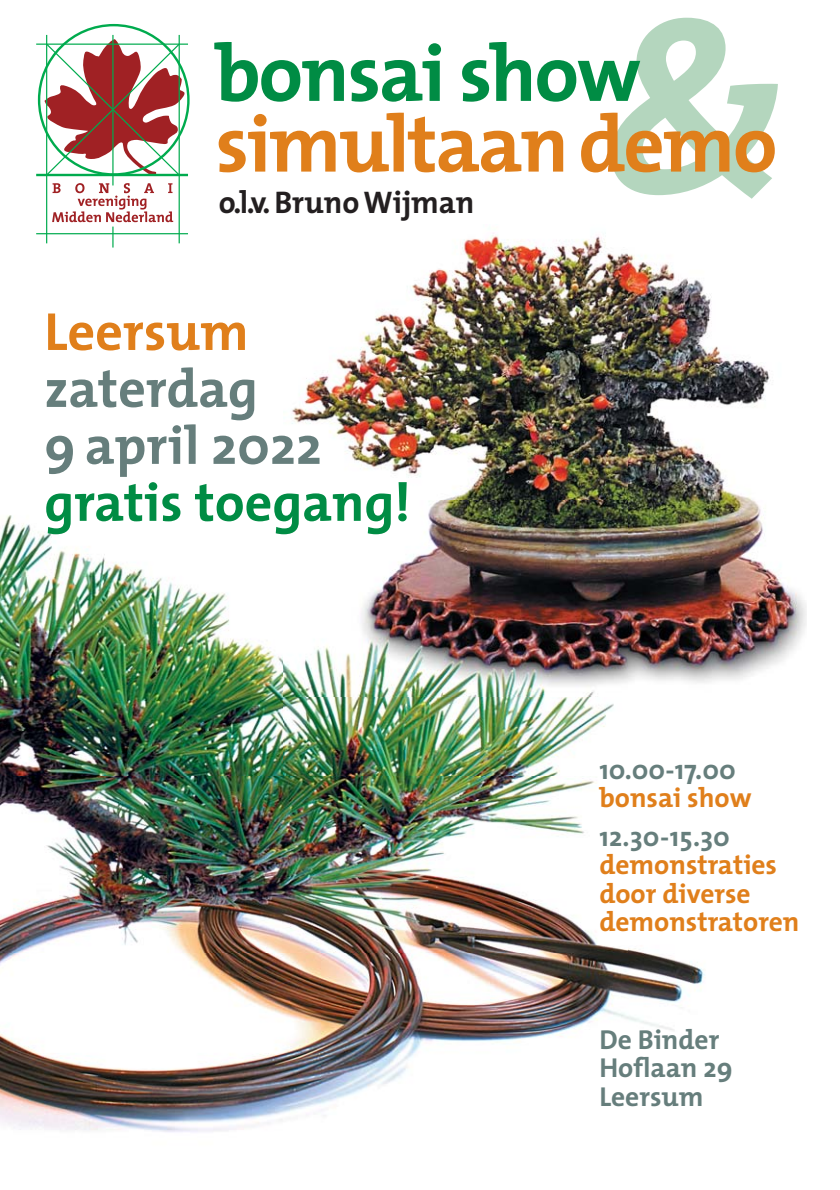
<style>
.page{position:relative;width:840px;height:1190px;background:#fff}
.page>*{position:absolute;margin:0;border:0;box-sizing:border-box;transform-origin:0 0}
.t1{font:italic 700 235.6px "The Mix";color:#b4d6be}
.t2{font:700 80.6px "The Mix";letter-spacing:-.025em;color:#e07f1b}
.t3{font:700 80.6px "The Mix";letter-spacing:-.025em;color:#008c44}
.t4{font:700 54px/57px "The Mix";color:#667e7c}
.t5{font:700 54px "The Mix";color:#008c44}
.t6{font:700 54px "The Mix";color:#e07f1b}
.t7{font:700 31.4px "The Mix";color:#231f20}
.t8{font:700 27.4px/28.4px "The Mix";color:#e07f1b}
.t9{font:700 27.4px/28.4px "The Mix";color:#667e7c}
</style>
<div class="page">
<img style="left:628px;top:254px;width:179px;height:429px">
<img style="left:292px;top:233px;width:336px;height:267px">
<svg style="left:52px;top:183px;width:121px;height:39px"></svg>
<hr style="left:46px;top:35px;width:1px;height:208px;background:#00ab4e">
<hr style="left:112px;top:35px;width:2px;height:150px;background:#00ab4e">
<hr style="left:179px;top:35px;width:1px;height:208px;background:#00ab4e">
<hr style="left:36px;top:44px;width:152px;height:1px;background:#00ab4e">
<hr style="left:36px;top:174px;width:152px;height:2px;background:#00ab4e">
<hr style="left:36px;top:233px;width:152px;height:1px;background:#00ab4e">
<svg style="left:44px;top:39px;width:142px;height:138px"></svg>
<hr style="left:112px;top:227px;width:2px;height:21px;background:#00ab4e">
<img style="left:0;top:948px;width:706px;height:184px">
<img style="left:0;top:500px;width:628px;height:452px">
<img style="left:46px;top:500px;width:315px;height:34px">
<h1 class="t1" style="left:602px;top:12px;width:186px">&amp;</h1>
<h2 class="t3" style="left:215px;top:42px;width:427px">bonsai show</h2>
<h2 class="t2" style="left:215px;top:113px;width:564px">simultaan demo</h2>
<p class="t7" style="left:219px;top:190px;width:257px">o.l.v. Bruno Wijman</p>
<h3 class="t6" style="left:44px;top:310px;width:206px">Leersum</h3>
<h3 class="t4" style="left:44px;top:365px;width:279px">zaterdag<br>9 april 2022</h3>
<h3 class="t5" style="left:44px;top:481px;width:368px">gratis toegang!</h3>
<p class="t9" style="left:599px;top:758px;width:138px">10.00-17.00</p>
<p class="t8" style="left:599px;top:786px;width:154px">bonsai show</p>
<p class="t9" style="left:599px;top:825px;width:132px">12.30-15.30</p>
<p class="t8" style="left:599px;top:853px;width:202px">demonstraties door diverse demonstratoren</p>
<p class="t9" style="left:599px;top:1028px;width:135px">De Binder<br>Hoflaan 29<br>Leersum</p>
</div>
